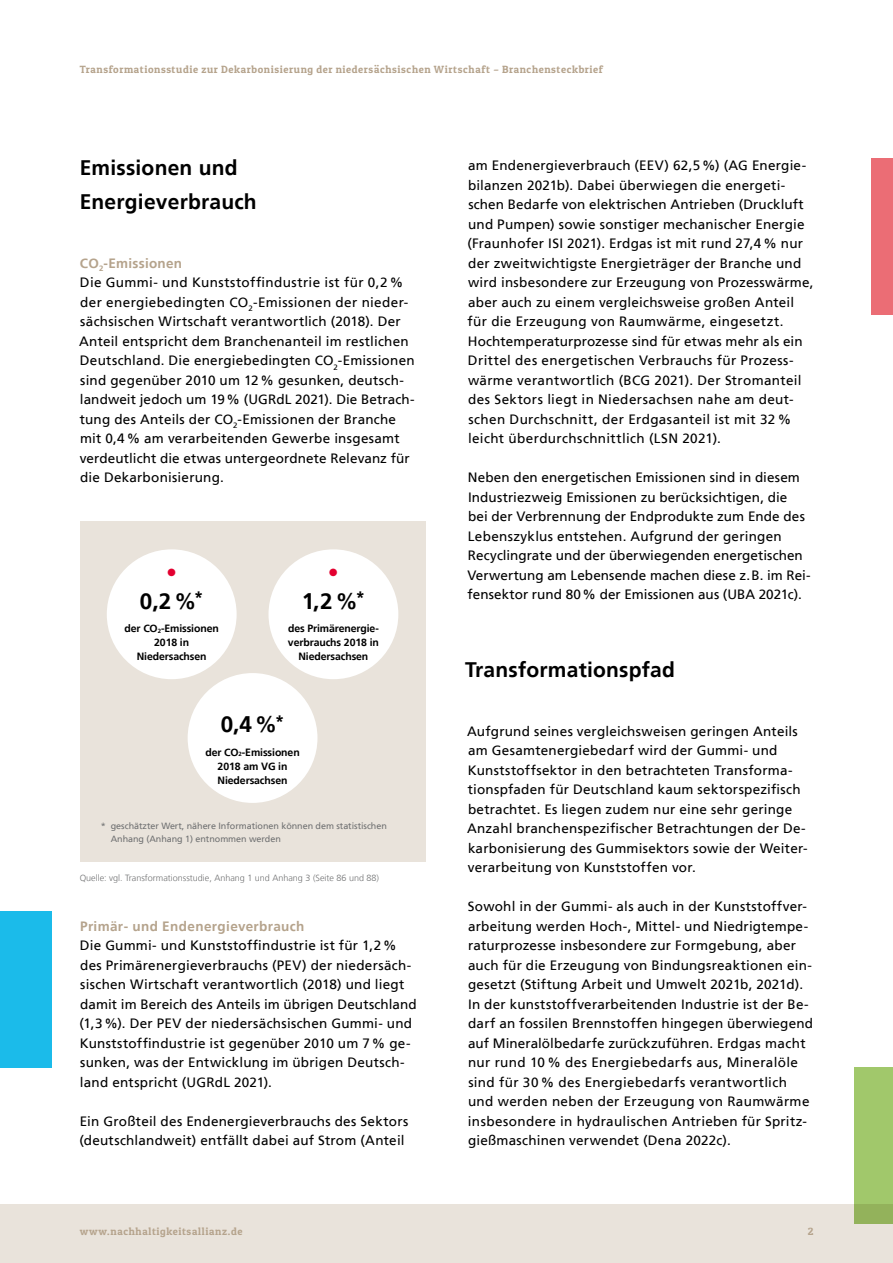
<style>
.page{position:relative;width:893px;height:1263px;background:#fff}
.page>*{position:absolute;margin:0;border:0;box-sizing:border-box;transform-origin:0 0}
.t1{font:700 22.5px "NDS Frutiger";color:#000}
.t2{font:700 21px/34.5px "NDS Frutiger";letter-spacing:.01em;color:#000}
.t3{font:13.5px/19.5px "NDS Frutiger";letter-spacing:.015em;color:#000}
.t4{font:700 13.5px "NDS Frutiger";letter-spacing:.03em;color:#b5a38c}
.t5{font:700 10.5px/13.8px "NDS Frutiger";letter-spacing:-.01em;color:#000;text-align:center}
.t6{font:10.5px "Patua One";letter-spacing:.06em;color:#b5a38c}
.t7{font:10.5px "Zapf Dingbats ITC";color:#e30030}
.t8{font:9px/12.8px "NDS Frutiger";letter-spacing:-.005em;color:#707172}
.t9{font:300 9px "NDS Frutiger";color:#707172}
.s1{font-weight:700;color:#b5a38c}
.s2{font-size:6.15px}
</style>
<div class="page">
<div style="left:0;top:1204px;width:893px;height:59px;background:#e9e3db"></div>
<div style="left:80px;top:521px;width:345px;height:340px;background:#e9e3db"></div>
<div style="left:188px;top:673px;width:129px;height:130px;background:#fff;border-radius:50%"></div>
<div style="left:107px;top:549px;width:130px;height:130px;background:#fff;border-radius:50%"></div>
<div style="left:268px;top:549px;width:130px;height:130px;background:#fff;border-radius:50%"></div>
<div style="left:872px;top:159px;width:21px;height:156px;background:#eb6d75"></div>
<div style="left:855px;top:1067px;width:38px;height:156px;background:#a1c86b"></div>
<div style="left:0;top:911px;width:51px;height:156px;background:#1bbbea"></div>
<p class="t6" style="left:80px;top:65px;width:525px">Transformationsstudie zur Dekarbonisierung der niedersächsischen Wirtschaft – Branchensteckbrief</p>
<h2 class="t2" style="left:80px;top:152px;width:179px">Emissionen und<br>Energieverbrauch</h2>
<p class="t3" style="left:79px;top:253px;width:337px"><span class="s1">CO</span><sub>2</sub><span class="s1">-Emissionen<br></span>Die Gummi- und Kunststoffindustrie ist für 0,2 % der energiebedingten CO<sub>2</sub>-Emissionen der nieder&shy;sächsischen Wirtschaft verantwortlich (2018). Der Anteil entspricht dem Branchenanteil im restlichen Deutschland. Die energiebedingten CO<sub>2</sub>-Emissionen sind gegenüber 2010 um 12 % gesunken, deutsch&shy;landweit jedoch um 19 % (UGRdL 2021). Die Betrach&shy;tung des Anteils der CO<sub>2</sub>-Emissionen der Branche mit 0,4 % am verarbeitenden Gewerbe insgesamt verdeutlicht die etwas untergeordnete Relevanz für die Dekarbonisierung.</p>
<p class="t7" style="left:168px;top:567px;width:10px">●</p>
<p class="t7" style="left:329px;top:567px;width:10px">●</p>
<h1 class="t1" style="left:140px;top:592px;width:65px">0,2 %<sup>*</sup></h1>
<h1 class="t1" style="left:302px;top:592px;width:65px">1,2 %<sup>*</sup></h1>
<p class="t5" style="left:124px;top:622px;width:96px">der CO<span class="s2">2</span>-Emissionen<br>2018 in<br>Niedersachsen</p>
<p class="t5" style="left:288px;top:622px;width:92px">des Primärenergie&shy;verbrauchs 2018 in<br>Niedersachsen</p>
<h1 class="t1" style="left:221px;top:715px;width:65px">0,4 %<sup>*</sup></h1>
<p class="t5" style="left:205px;top:746px;width:96px">der CO<span class="s2">2</span>-Emissionen<br>2018 am VG in<br>Niedersachsen</p>
<p class="t8" style="left:111px;top:820px;width:278px;text-indent:-10px">* geschätzter Wert, nähere Informationen können dem statistischen<br>Anhang (Anhang 1) entnommen werden</p>
<p class="t9" style="left:80px;top:874px;width:301px">Quelle: vgl. Transformationsstudie, Anhang 1 und Anhang 3 (Seite 86 und 88)</p>
<p class="t4" style="left:80px;top:920px;width:226px">Primär- und Endenergieverbrauch</p>
<p class="t3" style="left:79px;top:936px;width:339px">Die Gummi- und Kunststoffindustrie ist für 1,2 % des Primärenergieverbrauchs (PEV) der niedersäch&shy;sischen Wirtschaft verantwortlich (2018) und liegt damit im Bereich des Anteils im übrigen Deutschland (1,3 %). Der PEV der niedersächsischen Gummi- und Kunststoffindustrie ist gegenüber 2010 um 7 % ge&shy;sunken, was der Entwicklung im übrigen Deutsch&shy;land entspricht (UGRdL 2021).</p>
<p class="t3" style="left:79px;top:1112px;width:330px">Ein Großteil des Endenergieverbrauchs des Sektors (deutschlandweit) entfällt dabei auf Strom (Anteil</p>
<p class="t3" style="left:467px;top:157px;width:348px">am Endenergieverbrauch (EEV) 62,5 %) (AG Energie&shy;bilanzen 2021b). Dabei überwiegen die energeti&shy;schen Bedarfe von elektrischen Antrieben (Druckluft und Pumpen) sowie sonstiger mechanischer Energie (Fraunhofer ISI 2021). Erdgas ist mit rund 27,4 % nur der zweitwichtigste Energieträger der Branche und wird insbesondere zur Erzeugung von Prozesswärme, aber auch zu einem vergleichsweise großen Anteil für die Erzeugung von Raumwärme, eingesetzt.<br>Hochtemperaturprozesse sind für etwas mehr als ein Drittel des energetischen Verbrauchs für Prozess&shy;wärme verantwortlich (BCG 2021). Der Stromanteil des Sektors liegt in Niedersachsen nahe am deut&shy;schen Durchschnitt, der Erdgasanteil ist mit 32 % leicht überdurchschnittlich (LSN 2021).</p>
<p class="t3" style="left:467px;top:469px;width:345px">Neben den energetischen Emissionen sind in diesem Industriezweig Emissionen zu berücksichtigen, die<br>bei der Verbrennung der Endprodukte zum Ende des Lebenszyklus entstehen. Aufgrund der geringen<br>Re cyclingrate und der überwiegenden energetischen Verwertung am Lebensende machen diese z. B. im Rei&shy;fensektor rund 80 % der Emissionen aus (UBA 2021c).</p>
<h2 class="t2" style="left:465px;top:654px;width:211px">Transformationspfad</h2>
<p class="t3" style="left:467px;top:722px;width:342px">Aufgrund seines vergleichsweisen geringen Anteils am Gesamtenergiebedarf wird der Gummi- und Kunststoffsektor in den betrachteten Transforma&shy;tionspfaden für Deutschland kaum sektorspezifisch betrachtet. Es liegen zudem nur eine sehr geringe Anzahl branchenspezifischer Betrachtungen der De&shy;karbonisierung des Gummisektors sowie der Weiter&shy;verarbeitung von Kunststoffen vor.</p>
<p class="t3" style="left:468px;top:898px;width:347px">Sowohl in der Gummi- als auch in der Kunststoffver&shy;arbeitung werden Hoch-, Mittel- und Niedrigtempe&shy;raturprozesse insbesondere zur Formgebung, aber auch für die Erzeugung von Bindungsreaktionen ein&shy;gesetzt (Stiftung Arbeit und Umwelt 2021b, 2021d).<br>In der kunststoffverarbeitenden Industrie ist der Be&shy;darf an fossilen Brennstoffen hingegen überwiegend auf Mineralölbedarfe zurückzuführen. Erdgas macht nur rund 10 % des Energiebedarfs aus, Mineralöle sind für 30 % des Energiebedarfs verantwortlich und werden neben der Erzeugung von Raumwärme insbesondere in hydraulischen Antrieben für Spritz&shy;gießmaschinen verwendet (Dena 2022c).</p>
<p class="t6" style="left:80px;top:1227px;width:164px">www.nachhaltigkeitsallianz.de</p>
<p class="t6" style="left:808px;top:1227px;width:7px">2</p>
</div>
